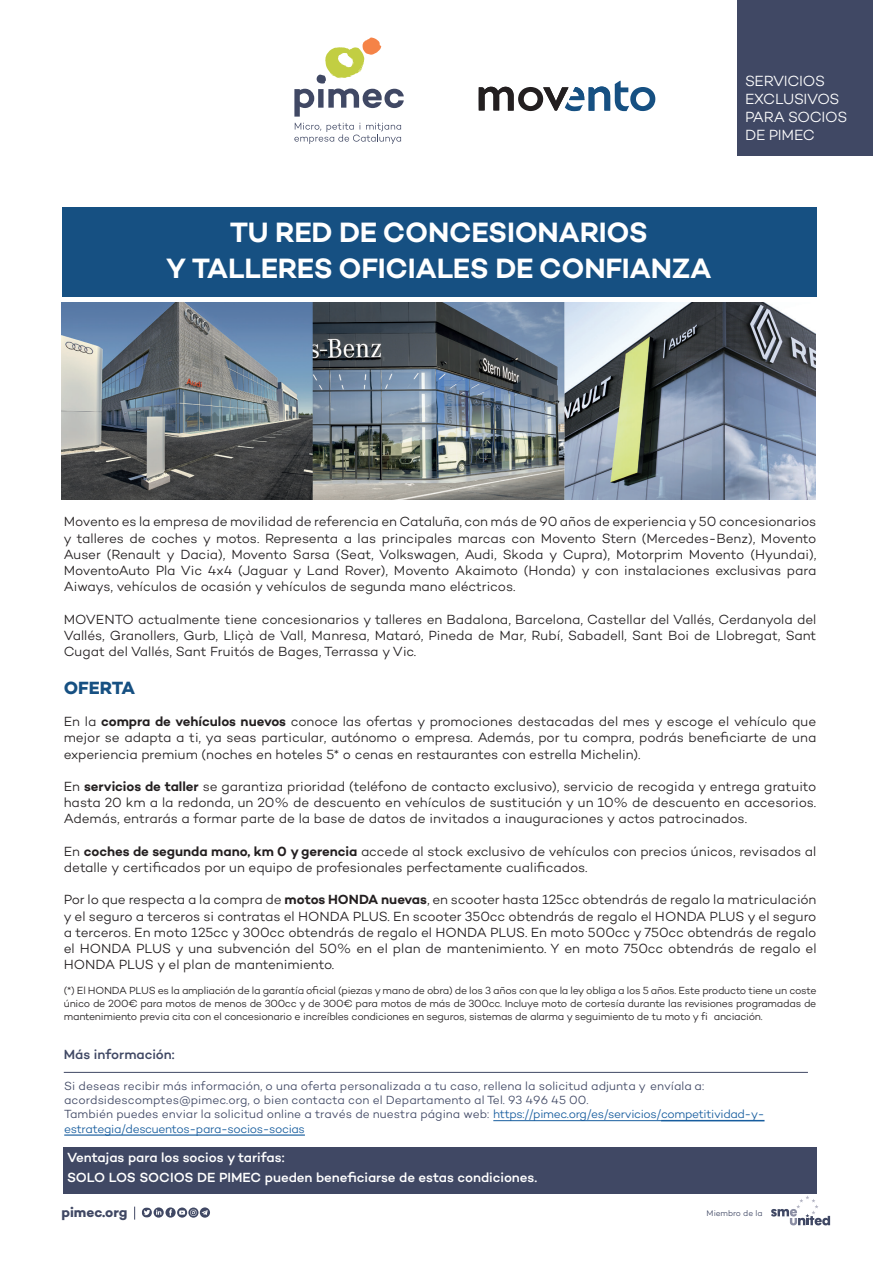
<style>
.page{position:relative;width:893px;height:1263px;background:#fff}
.page>*{position:absolute;margin:0;border:0;box-sizing:border-box;transform-origin:0 0}
.t1{font:600 28.5px/36px "Campton";letter-spacing:-.01em;color:#fff;text-align:center}
.t2{font:700 18px "Campton";color:#165082}
.t3{font:300 15px/18px "Campton";letter-spacing:-.02em;color:#fff}
.t4{font:700 13.8px "Campton";letter-spacing:-.005em;color:#404864}
.t5{font:300 13.5px/16.2px "Campton";letter-spacing:-.005em;color:#231f20;text-align:justify}
.t6{font:500 13.5px/19.5px "Campton";letter-spacing:-.005em;color:#fff}
.t7{font:500 13.5px "Campton";letter-spacing:-.005em;color:#404864}
.t8{font:300 12px/14.4px "Campton";color:#404864}
.t9{font:300 10.5px/12.6px "Campton";letter-spacing:-.025em;color:#231f20;text-align:justify}
.t10{font:300 8.25px "Campton";letter-spacing:-.005em;color:#404864}
.s1{font-weight:600}
.s2{color:#175d9e}
</style>
<div class="page">
<hr style="left:64px;top:1072px;width:744px;height:1px;background:#404864">
<div style="left:63px;top:1147px;width:753px;height:47px;background:#404864"></div>
<svg style="left:134px;top:1206px;width:1px;height:13px"></svg>
<svg style="left:154px;top:1207px;width:10px;height:10px"></svg>
<div style="left:165px;top:1207px;width:11px;height:10px;background:#404864;border-radius:50%"></div>
<svg style="left:142px;top:1207px;width:19px;height:10px"></svg>
<svg style="left:771px;top:1196px;width:59px;height:29px"></svg>
<svg style="left:169px;top:1207px;width:41px;height:11px"></svg>
<div style="left:737px;top:0;width:136px;height:155px;background:#404864"></div>
<div style="left:62px;top:207px;width:754px;height:90px;background:#165082"></div>
<img style="left:61px;top:303px;width:755px;height:197px">
<svg style="left:479px;top:81px;width:176px;height:30px"></svg>
<svg style="left:294px;top:123px;width:107px;height:21px"></svg>
<svg style="left:294px;top:38px;width:110px;height:79px"></svg>
<hr style="left:64px;top:1135px;width:241px;height:1px;background:#175d9e">
<hr style="left:661px;top:1120px;width:103px;height:1px;background:#175d9e">
<hr style="left:493px;top:1120px;width:168px;height:1px;background:#175d9e">
<h1 class="t1" style="left:166px;top:214px;width:547px">TU RED DE CONCESIONARIOS<br>Y TALLERES OFICIALES DE CONFIANZA</h1>
<p class="t3" style="left:745px;top:72px;width:104px">SERVICIOS<br>EXCLUSIVOS<br>PARA SOCIOS<br>DE PIMEC</p>
<p class="t5" style="left:64px;top:513px;width:754px">Movento es la empresa de movilidad de referencia en Cataluña, con más de 90 años de experiencia y 50 concesionarios y talleres de coches y motos. Representa a las principales marcas con Movento Stern (Mercedes-Benz), Movento Auser (Renault y Dacia), Movento Sarsa (Seat, Volkswagen, Audi, Skoda y Cupra), Motorprim Movento (Hyundai), MoventoAuto Pla Vic 4x4 (Jaguar y Land Rover), Movento Akaimoto (Honda) y con instalaciones exclusivas para Aiways, vehículos de ocasión y vehículos de segunda mano eléctricos.</p>
<p class="t5" style="left:64px;top:611px;width:754px">MOVENTO actualmente tiene concesionarios y talleres en Badalona, Barcelona, Castellar del Vallés, Cerdanyola del Vallés, Granollers, Gurb, Lliçà de Vall, Manresa, Mataró, Pineda de Mar, Rubí, Sabadell, Sant Boi de Llobregat, Sant Cugat del Vallés, Sant Fruitós de Bages, Terrassa y Vic.</p>
<h2 class="t2" style="left:64px;top:676px;width:73px">OFERTA</h2>
<p class="t5" style="left:64px;top:713px;width:754px">En la <span class="s1">compra de vehículos nuevos</span> conoce las ofertas y promociones destacadas del mes y escoge el vehículo que mejor se adapta a ti, ya seas particular, autónomo o empresa. Además, por tu compra, podrás beneficiarte de una experiencia premium (noches en hoteles 5* o cenas en restaurantes con estrella Michelin).</p>
<p class="t5" style="left:64px;top:778px;width:754px">En <span class="s1">servicios de taller</span> se garantiza prioridad (teléfono de contacto exclusivo), servicio de recogida y entrega gratuito hasta 20 km a la redonda, un 20% de descuento en vehículos de sustitución y un 10% de descuento en accesorios.<br>Además, entrarás a formar parte de la base de datos de invitados a inauguraciones y actos patrocinados.</p>
<p class="t5" style="left:64px;top:843px;width:754px">En <span class="s1">coches de segunda mano, km 0 y gerencia</span> accede al stock exclusivo de vehículos con precios únicos, revisados al detalle y certificados por un equipo de profesionales perfectamente cualificados.</p>
<p class="t5" style="left:64px;top:891px;width:754px">Por lo que respecta a la compra de <span class="s1">motos HONDA nuevas</span>, en scooter hasta 125cc obtendrás de regalo la matriculación y el seguro a terceros si contratas el HONDA PLUS. En scooter 350cc obtendrás de regalo el HONDA PLUS y el seguro a terceros. En moto 125cc y 300cc obtendrás de regalo el HONDA PLUS. En moto 500cc y 750cc obtendrás de regalo el HONDA PLUS y una subvención del 50% en el plan de mantenimiento. Y en moto 750cc obtendrás de regalo el HONDA PLUS y el plan de mantenimiento.</p>
<p class="t9" style="left:64px;top:984px;width:754px">(*) El HONDA PLUS es la ampliación de la garantía oficial (piezas y mano de obra) de los 3 años con que la ley obliga a los 5 años. Este producto tiene un coste único de 200€ para motos de menos de 300cc y de 300€ para motos de más de 300cc. Incluye moto de cortesía durante las revisiones programadas de mantenimiento previa cita con el concesionario e increíbles condiciones en seguros, sistemas de alarma y seguimiento de tu moto y fi anciación.</p>
<p class="t7" style="left:64px;top:1046px;width:112px">Más información:</p>
<p class="t8" style="left:64px;top:1078px;width:702px">Si deseas recibir más información, o una oferta personalizada a tu caso, rellena la solicitud adjunta y envíala a: acordsidescomptes@pimec.org, o bien contacta con el Departamento al Tel. 93 496 45 00.<br>También puedes enviar la solicitud online a través de nuestra página web: <span class="s2">https://pimec.org/es/servicios/competitividad-y&shy;estrategia/descuentos-para-socios-socias</span></p>
<p class="t6" style="left:67px;top:1147px;width:472px">Ventajas para los socios y tarifas:<br>SOLO LOS SOCIOS DE PIMEC pueden beneficiarse de estas condiciones.</p>
<p class="t4" style="left:62px;top:1203px;width:67px">pimec.org</p>
<p class="t10" style="left:707px;top:1208px;width:57px">Miembro de la</p>
</div>
